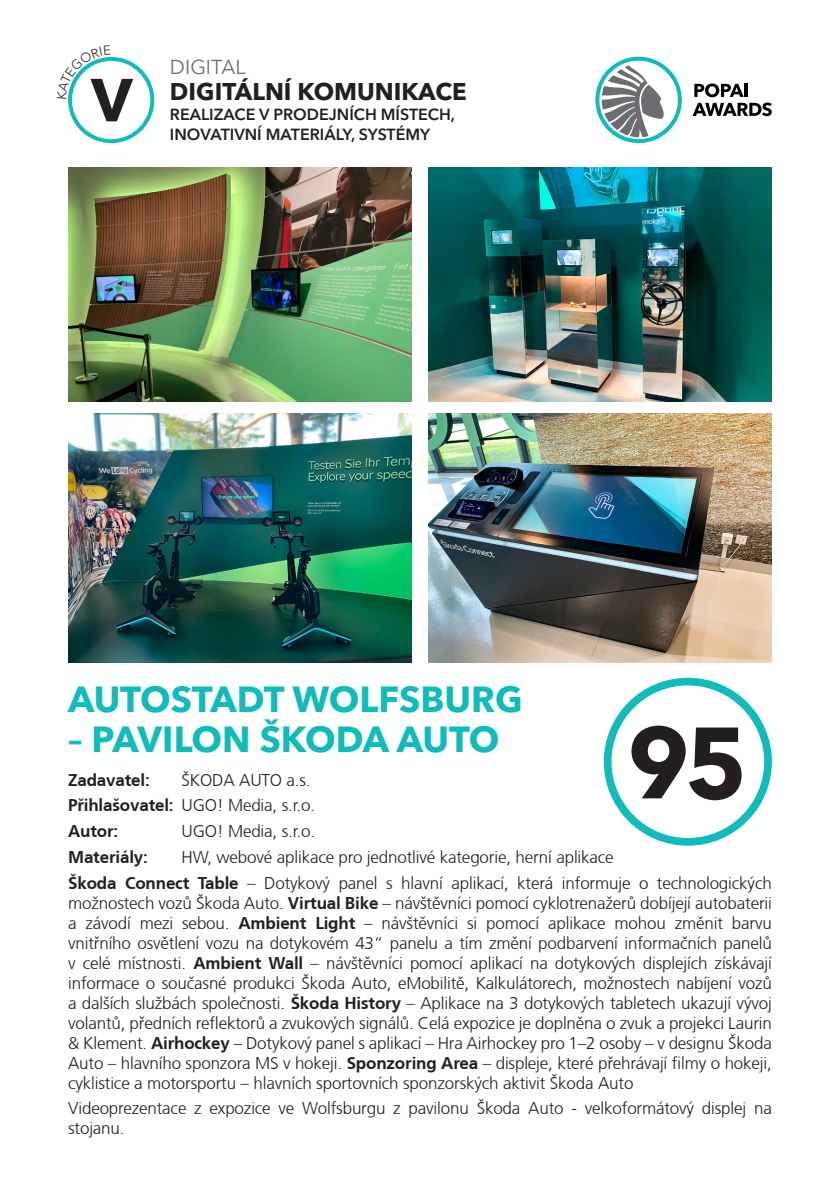
<style>
.page{position:relative;width:840px;height:1191px;background:#fff}
.page>*{position:absolute;margin:0;border:0;box-sizing:border-box;transform-origin:0 0}
.t1{font:700 100px "Avenir Next LT Pro";color:#231f20}
.t2{font:700 60px "Avenir Next LT Pro";color:#231f20}
.Titulek{font:700 36px "Avenir Next LT Pro";color:#0fbbbb}
.Titulek-2{font:700 36px "Avenir Next LT Pro";letter-spacing:-.02em;color:#0fbbbb}
.t3{font:700 24px "Avenir Next LT Pro";color:#231f20}
.t4{font:20px "Avenir Next LT Pro";color:#6c6d70}
.Základní_text{font:300 17px/20px "Frutiger CE";letter-spacing:-.01em;color:#231f20;text-align:justify}
.Základní_text-2{font:700 17px "Frutiger CE";letter-spacing:-.01em;color:#231f20}
.t5{font:600 16px "Avenir Next LT Pro";color:#231f20}
.s1{font-weight:700}
</style>
<div class="page">
<svg style="left:692px;top:83px;width:79px;height:33px"></svg>
<svg style="left:595px;top:57px;width:86px;height:86px"></svg>
<svg style="left:603px;top:677px;width:168px;height:168px"></svg>
<img style="left:68px;top:167px;width:343px;height:235px">
<img style="left:68px;top:414px;width:343px;height:249px">
<img style="left:428px;top:167px;width:343px;height:235px">
<img style="left:428px;top:414px;width:343px;height:249px">
<svg style="left:68px;top:57px;width:86px;height:86px"></svg>
<p class="t4" style="left:170px;top:55px;width:77px">DIGITAL</p>
<p class="t2" style="left:91px;top:64px;width:42px">V</p>
<p class="t3" style="left:170px;top:77px;width:298px">DIGITÁLNÍ KOMUNIKACE</p>
<p class="t5" style="left:170px;top:105px;width:286px">REALIZACE V PRODEJNÍCH MÍSTECH,</p>
<p class="t5" style="left:170px;top:125px;width:261px">INOVATIVNÍ MATERIÁLY, SYSTÉMY</p>
<p class="Titulek" style="left:68px;top:677px;width:456px">AUTOSTADT WOLFSBURG</p>
<p class="Titulek-2" style="left:68px;top:717px;width:433px">– PAVILON ŠKODA AUTO</p>
<p class="Základní_text-2" style="left:68px;top:769px;width:83px">Zadavatel:</p>
<p class="Základní_text" style="left:181px;top:769px;width:130px">ŠKODA AUTO a.s.</p>
<p class="Základní_text" style="left:68px;top:795px;width:248px"><span class="s1">Přihlašovatel:</span> UGO! Media, s.r.o.</p>
<p class="Základní_text-2" style="left:68px;top:821px;width:52px">Autor:</p>
<p class="Základní_text" style="left:181px;top:821px;width:135px">UGO! Media, s.r.o.</p>
<p class="Základní_text-2" style="left:68px;top:846px;width:81px">Materiály:</p>
<p class="Základní_text" style="left:181px;top:846px;width:433px">HW, webové aplikace pro jednotlivé kategorie, herní aplikace</p>
<p class="Základní_text" style="left:68px;top:872px;width:705px"><span class="s1">Škoda Connect Table</span> – Dotykový panel s hlavní aplikací, která informuje o technologických možnostech vozů Škoda Auto. <span class="s1">Virtual Bike</span> – návštěvníci pomocí cyklotrenažerů dobíjejí autobaterii a závodí mezi sebou. <span class="s1">Ambient Light</span> – návštěvníci si pomocí aplikace mohou změnit barvu vnitřního osvětlení vozu na dotykovém 43“ panelu a tím změní podbarvení informačních panelů v celé místnosti. <span class="s1">Ambient Wall</span> – návštěvníci pomocí aplikací na dotykových displejích získávají informace o současné produkci Škoda Auto, eMobilitě, Kalkulátorech, možnostech nabíjení vozů a dalších službách společnosti. <span class="s1">Škoda History</span> – Aplikace na 3 dotykových tabletech ukazují vývoj volantů, předních reflektorů a zvukových signálů. Celá expozice je doplněna o zvuk a projekci Laurin &amp; Klement. <span class="s1">Airhockey</span> – Dotykový panel s aplikací – Hra Airhockey pro 1–2 osoby – v designu Škoda Auto – hlavního sponzora MS v hokeji. <span class="s1">Sponzoring Area</span> – displeje, které přehrávají filmy o hokeji, cyklistice a motorsportu – hlavních sportovních sponzorských aktivit Škoda Auto</p>
<p class="Základní_text" style="left:68px;top:1098px;width:705px">Videoprezentace z expozice ve Wolfsburgu z pavilonu Škoda Auto - velkoformátový displej na stojanu.</p>
<p class="t1" style="left:627px;top:702px;width:122px">95</p>
</div>
